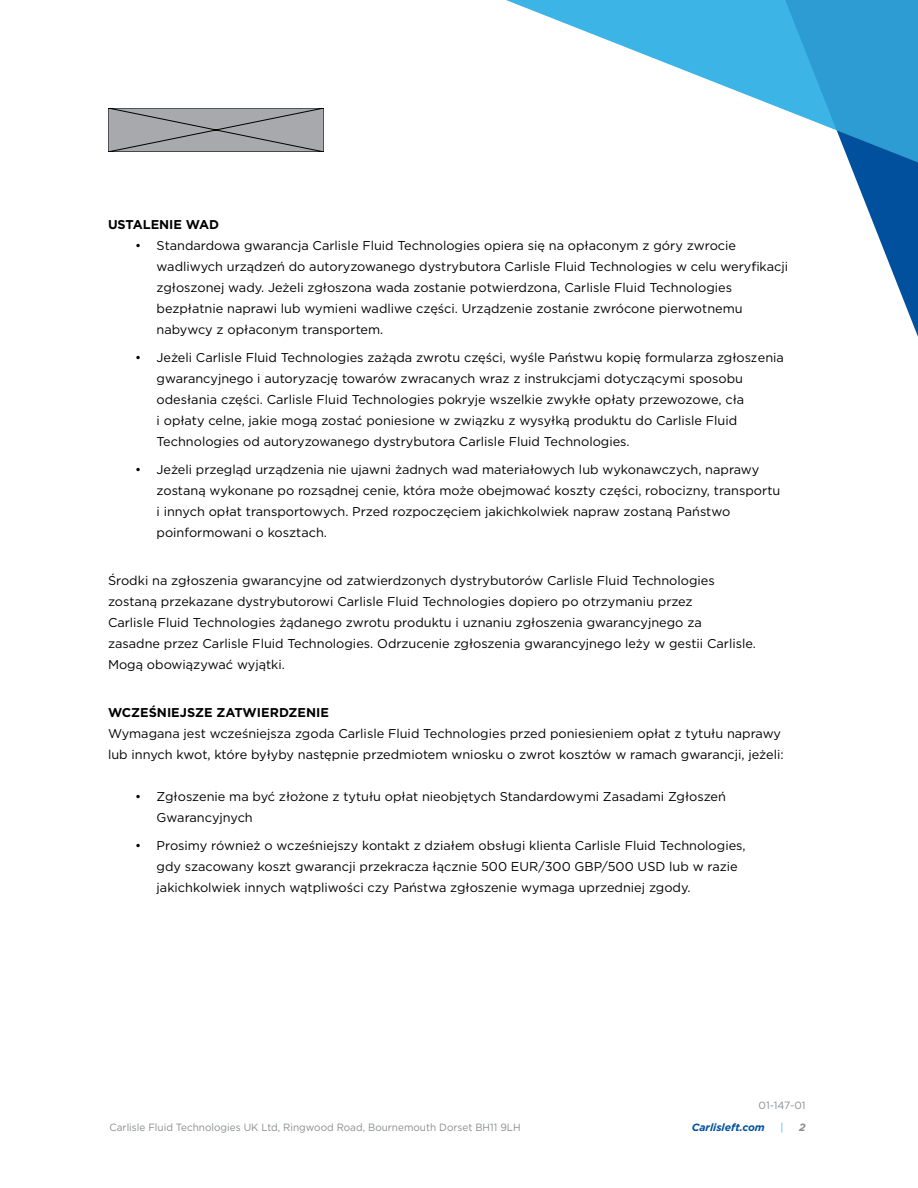
<style>
.page{position:relative;width:918px;height:1188px;background:#fff}
.page>*{position:absolute;margin:0;border:0;box-sizing:border-box;transform-origin:0 0}
.t1{font:12.75px/21px "Gotham";color:#000}
.t2{font:700 12.75px "Gotham";color:#000}
.t3{font:10.5px "Gotham";color:#898d90;scale:.95 1}
.t4{font:italic 700 10.5px "Gotham";color:#00509e}
.t5{font:10.5px "Gotham";color:#898d90}
.t6{font:10.5px "Gotham";color:#3cb4e5;scale:.95 1}
.t7{font:italic 700 10.5px "Gotham";color:#898d90}
</style>
<div class="page">
<svg style="left:108px;top:108px;width:216px;height:44px;background:#9a9c9f"></svg>
<svg style="left:506px;top:0;width:248px;height:98px"></svg>
<svg style="left:754px;top:0;width:164px;height:337px"></svg>
<svg style="left:785px;top:0;width:133px;height:170px;background:#46a6d6"></svg>
<p class="t2" style="left:108px;top:216px;width:113px">USTALENIE WAD</p>
<p class="t1" style="left:157px;top:235px;width:633px;text-indent:-22px">• Standardowa gwarancja Carlisle Fluid Technologies opiera się na opłaconym z góry zwrocie wadliwych urządzeń do autoryzowanego dystrybutora Carlisle Fluid Technologies w celu weryfikacji zgłoszonej wady. Jeżeli zgłoszona wada zostanie potwierdzona, Carlisle Fluid Technologies bezpłatnie naprawi lub wymieni wadliwe części. Urządzenie zostanie zwrócone pierwotnemu nabywcy z opłaconym transportem.</p>
<p class="t1" style="left:157px;top:347px;width:629px;text-indent:-22px">• Jeżeli Carlisle Fluid Technologies zażąda zwrotu części, wyśle Państwu kopię formularza zgłoszenia gwarancyjnego i autoryzację towarów zwracanych wraz z instrukcjami dotyczącymi sposobu odesłania części. Carlisle Fluid Technologies pokryje wszelkie zwykłe opłaty przewozowe, cła<br>i opłaty celne, jakie mogą zostać poniesione w związku z wysyłką produktu do Carlisle Fluid Technologies od autoryzowanego dystrybutora Carlisle Fluid Technologies.</p>
<p class="t1" style="left:157px;top:459px;width:625px;text-indent:-22px">• Jeżeli przegląd urządzenia nie ujawni żadnych wad materiałowych lub wykonawczych, naprawy zostaną wykonane po rozsądnej cenie, która może obejmować koszty części, robocizny, transportu i innych opłat transportowych. Przed rozpoczęciem jakichkolwiek napraw zostaną Państwo poinformowani o kosztach.</p>
<p class="t1" style="left:108px;top:570px;width:649px">Środki na zgłoszenia gwarancyjne od zatwierdzonych dystrybutorów Carlisle Fluid Technologies zostaną przekazane dystrybutorowi Carlisle Fluid Technologies dopiero po otrzymaniu przez<br>Carlisle Fluid Technologies żądanego zwrotu produktu i uznaniu zgłoszenia gwarancyjnego za zasadne przez Carlisle Fluid Technologies. Odrzucenie zgłoszenia gwarancyjnego leży w gestii Carlisle.<br>Mogą obowiązywać wyjątki.</p>
<p class="t2" style="left:108px;top:704px;width:222px">WCZEŚNIEJSZE ZATWIERDZENIE</p>
<p class="t1" style="left:108px;top:723px;width:677px">Wymagana jest wcześniejsza zgoda Carlisle Fluid Technologies przed poniesieniem opłat z tytułu naprawy lub innych kwot, które byłyby następnie przedmiotem wniosku o zwrot kosztów w ramach gwarancji, jeżeli:</p>
<p class="t1" style="left:157px;top:786px;width:571px;text-indent:-22px">• Zgłoszenie ma być złożone z tytułu opłat nieobjętych Standardowymi Zasadami Zgłoszeń<br>Gwarancyjnych</p>
<p class="t1" style="left:157px;top:834px;width:591px;text-indent:-22px">• Prosimy również o wcześniejszy kontakt z działem obsługi klienta Carlisle Fluid Technologies, gdy szacowany koszt gwarancji przekracza łącznie 500 EUR/300 GBP/500 USD lub w razie jakichkolwiek innych wątpliwości czy Państwa zgłoszenie wymaga uprzedniej zgody.</p>
<p class="t5" style="left:759px;top:1099px;width:49px">01-147-01</p>
<p class="t3" style="left:110px;top:1121px;width:434px">Carlisle Fluid Technologies UK Ltd, Ringwood Road, Bournemouth Dorset BH11 9LH</p>
<p class="t4" style="left:692px;top:1120px;width:75px">Carlisleft.com</p>
<p class="t6" style="left:780px;top:1121px;width:5px">|</p>
<p class="t7" style="left:799px;top:1120px;width:8px">2</p>
</div>
